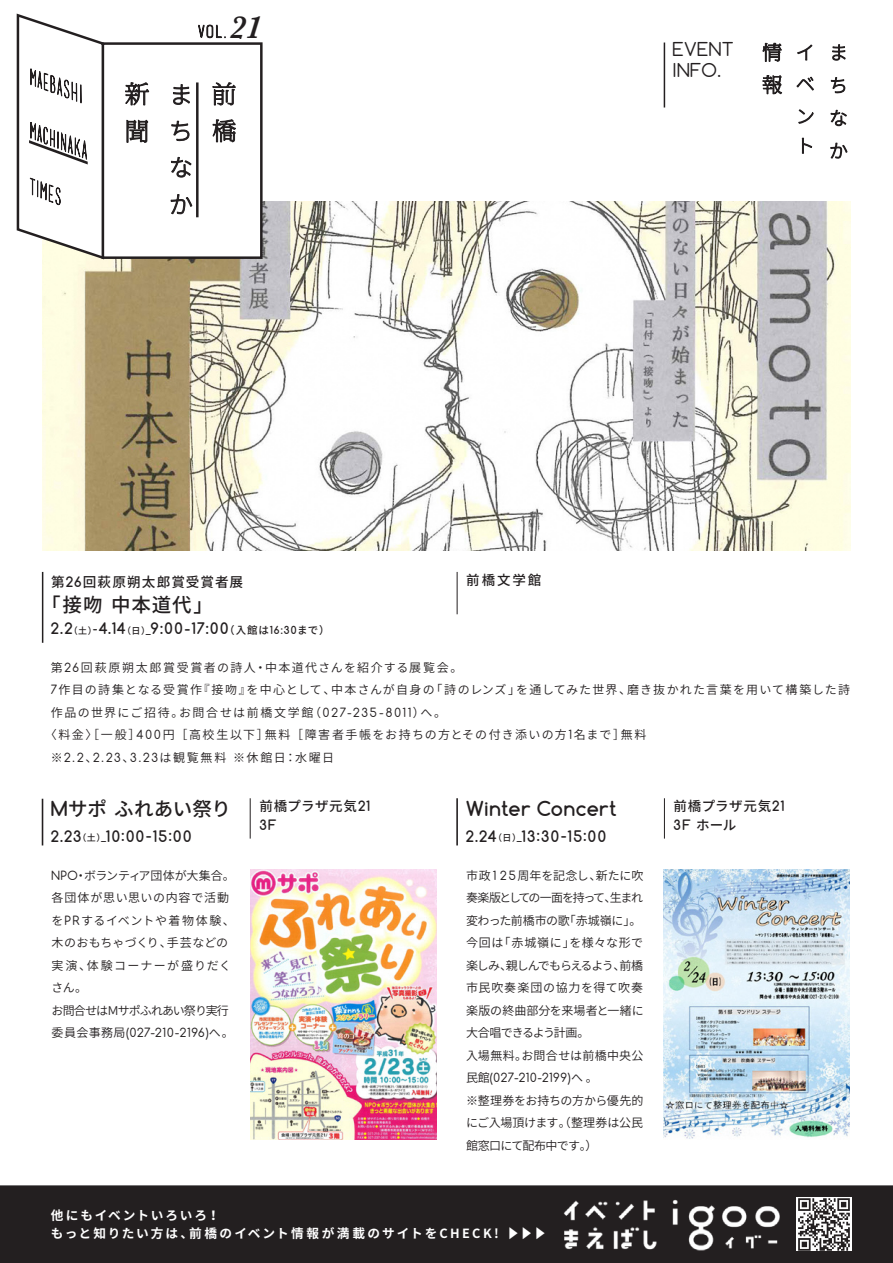
<style>
.page{position:relative;width:893px;height:1263px;background:#fff}
.page>*{position:absolute;margin:0;border:0;box-sizing:border-box;transform-origin:0 0}
.t1{font:700 19.5px "Comfortaa";letter-spacing:.03em;color:#231f20}
.t2{font:500 19.5px "Noto Sans CJ Kjp";letter-spacing:.015em;color:#231f20}
.t3{font:500 19.5px "Noto Sans CJ Kjp";letter-spacing:.035em;color:#231f20}
.t4{font:18px/21px "Comfortaa";letter-spacing:.02em;color:#231f20}
.t5{font:700 15px "Comfortaa";letter-spacing:.115em;color:#231f20}
.t6{font:500 13.65px "Noto Sans CJ Kjp";letter-spacing:.07em;color:#231f20}
.t7{font:500 13.5px/19.2px "Noto Sans CJ Kjp";letter-spacing:.04em;color:#231f20}
.t8{font:700 13.5px "Comfortaa";color:#231f20}
.t9{font:700 12.6px/18.1px "Noto Sans CJ Kjp";letter-spacing:.165em;color:#fff}
.t10{font:600 12px/22.5px "Noto Sans CJ Kjp";letter-spacing:.04em;color:#231f20;text-align:justify}
.t11{font:600 12px/22.5px "Noto Sans CJ Kjp";letter-spacing:-.015em;color:#231f20}
.t12{font:600 12px "Noto Sans CJ Kjp";letter-spacing:.115em;color:#231f20}
.t13{font:600 12px "Noto Sans CJ Kjp";letter-spacing:.095em;color:#231f20}
.t14{font:12px "Comfortaa";letter-spacing:.055em;color:#231f20}
.t15{font:600 12px "Noto Sans CJ Kjp";letter-spacing:.13em;color:#231f20}
.t16{font:600 12px "Noto Sans CJ Kjp";letter-spacing:.14em;color:#231f20}
.s1{font-family:"Comfortaa";font-weight:700}
.s2{font-family:"Noto Sans CJ Kjp";font-weight:500;font-size:9px}
.s3{font-size:12px}
.s4{font-size:9px}
.s5{font-family:"Noto Sans CJ Kjp";font-weight:500;font-size:10.5px}
.s6{font-size:10.5px}
.s7{font-family:"Comfortaa";font-weight:400}
.s8{font-family:"Noto Sans CJ Kjp";font-weight:600}
.s9{font-family:"Koz Go Pr 6 N";font-weight:400}
</style>
<div class="page">
<img style="left:43px;top:201px;width:807px;height:350px">
<hr style="left:42px;top:572px;width:1px;height:71px;background:#231f20">
<hr style="left:457px;top:572px;width:1px;height:42px;background:#231f20">
<svg style="left:198px;top:24px;width:28px;height:15px"></svg>
<hr style="left:664px;top:43px;width:1px;height:65px;background:#231f20">
<div style="left:102px;top:42px;width:161px;height:217px;background:#fff;border:3px solid #231f20"></div>
<hr style="left:196px;top:82px;width:3px;height:135px;background:#231f20">
<svg style="left:16px;top:13px;width:90px;height:340px"></svg>
<svg style="left:212px;top:82px;width:24px;height:24px"></svg>
<svg style="left:212px;top:119px;width:24px;height:24px"></svg>
<svg style="left:173px;top:84px;width:17px;height:21px"></svg>
<svg style="left:171px;top:120px;width:19px;height:21px"></svg>
<svg style="left:171px;top:157px;width:21px;height:21px"></svg>
<svg style="left:170px;top:194px;width:23px;height:21px"></svg>
<svg style="left:125px;top:82px;width:25px;height:24px"></svg>
<svg style="left:126px;top:119px;width:23px;height:24px"></svg>
<hr style="left:456px;top:798px;width:2px;height:47px;background:#231f20">
<hr style="left:664px;top:798px;width:1px;height:40px;background:#231f20">
<hr style="left:42px;top:799px;width:1px;height:46px;background:#231f20">
<hr style="left:250px;top:798px;width:1px;height:40px;background:#231f20">
<div style="left:0;top:1185px;width:893px;height:78px;background:#231f20;border:1px solid #231f20"></div>
<img style="left:563px;top:1199px;width:217px;height:52px">
<img style="left:797px;top:1198px;width:55px;height:52px">
<svg style="left:832px;top:44px;width:14px;height:17px"></svg>
<svg style="left:831px;top:77px;width:14px;height:16px"></svg>
<svg style="left:830px;top:110px;width:17px;height:16px"></svg>
<svg style="left:830px;top:142px;width:18px;height:17px"></svg>
<svg style="left:797px;top:44px;width:16px;height:17px"></svg>
<svg style="left:796px;top:76px;width:18px;height:15px"></svg>
<svg style="left:798px;top:109px;width:16px;height:15px"></svg>
<svg style="left:802px;top:138px;width:10px;height:16px"></svg>
<svg style="left:762px;top:43px;width:20px;height:19px"></svg>
<svg style="left:762px;top:75px;width:20px;height:20px"></svg>
<img style="left:250px;top:869px;width:186px;height:270px">
<img style="left:664px;top:869px;width:186px;height:270px">
<h2 class="t4" style="left:672px;top:39px;width:63px">EVENT<br>INFO.</h2>
<p class="t6" style="left:51px;top:574px;width:194px">第<span class="s1">26</span>回萩原朔太郎賞受賞者展</p>
<h1 class="t3" style="left:41px;top:594px;width:173px">「接吻中本道代」</h1>
<p class="t5" style="left:51px;top:619px;width:280px">2.2<span class="s2">（土）</span><span class="s3">-</span>4.14<span class="s2">（日）</span><span class="s4">_</span>9:00-17:00<span class="s5">（入館は</span><span class="s6">16:30</span><span class="s5">まで）</span></p>
<p class="t7" style="left:466px;top:570px;width:77px">前橋文学館</p>
<p class="t12" style="left:51px;top:661px;width:413px">第<span class="s7">26</span>回萩原朔太郎賞受賞者の詩人・中本道代さんを紹介する展覧会。</p>
<p class="t13" style="left:51px;top:683px;width:801px"><span class="s7">7</span>作目の詩集となる受賞作『接吻』を中心として、中本さんが自身の「詩のレンズ」を通してみた世界、磨き抜かれた言葉を用いて構築した詩</p>
<p class="t15" style="left:51px;top:706px;width:397px">作品の世界にご招待。お問合せは前橋文学館（<span class="s7">027-235-8011</span>）へ。</p>
<p class="t12" style="left:45px;top:728px;width:603px">〈料金〉［一般］<span class="s7">400</span>円［高校生以下］無料［障害者手帳をお持ちの方とその付き添いの方<span class="s7">1</span>名まで］無料</p>
<p class="t16" style="left:51px;top:751px;width:285px">※<span class="s7">2.2</span>、<span class="s7">2.23</span>、<span class="s7">3.23</span>は観覧無料 ※休館日：水曜日</p>
<h1 class="t2" style="left:51px;top:798px;width:182px"><span class="s1">M</span>サポふれあい祭り</h1>
<p class="t7" style="left:259px;top:797px;width:112px">前橋プラザ元気<span class="s1">21</span></p>
<p class="t8" style="left:259px;top:816px;width:19px">3F</p>
<h1 class="t1" style="left:466px;top:796px;width:152px">Winter Concert</h1>
<p class="t5" style="left:51px;top:826px;width:142px">2.23<span class="s2">（土）</span><span class="s4">_</span>10:00-15:00</p>
<p class="t5" style="left:466px;top:826px;width:142px">2.24<span class="s2">（日）</span><span class="s4">_</span>13:30-15:00</p>
<p class="t10" style="left:52px;top:864px;width:185px;text-align:left"><span class="s7">NPO</span>・ボランティア団体が大集合。各団体が思い思いの内容で活動を<span class="s7">PR</span>するイベントや着物体験、木のおもちゃづくり、手芸などの実演、体験コーナーが盛りだくさん。<br>お問合せはＭサポふれあい祭り実行</p>
<p class="t14" style="left:52px;top:1025px;width:184px"><span class="s8">委員会事務局</span>(027-210-2196)<span class="s8">へ。</span></p>
<p class="t11" style="left:466px;top:864px;width:179px">市政<span class="s7">1 2 5</span>周年を記念し、新たに吹奏楽版としての一面を持って、生まれ変わった前橋市の歌「赤城嶺に」。今回は「赤城嶺に」を様々な形で楽しみ、親しんでもらえるよう、前橋市民吹奏楽団の協力を得て吹奏楽版の終曲部分を来場者と一緒に大合唱できるよう計画。<br>入場無料。お問合せは前橋中央公</p>
<p class="t14" style="left:466px;top:1070px;width:133px"><span class="s8">民館</span>(027-210-2199)<span class="s8">へ。</span></p>
<p class="t10" style="left:466px;top:1089px;width:179px">※整理券をお持ちの方から優先的にご入場頂けます。（整理券は公民館窓口にて配布中です。）</p>
<p class="t9" style="left:51px;top:1207px;width:497px">他にもイベントいろいろ！<br>もっと知りたい方は、前橋のイベント情報が満載のサイトをCHECK! <span class="s9">▶▶▶</span></p>
<p class="t7" style="left:674px;top:797px;width:112px">前橋プラザ元気<span class="s1">21<br>3F</span> ホール</p>
</div>
